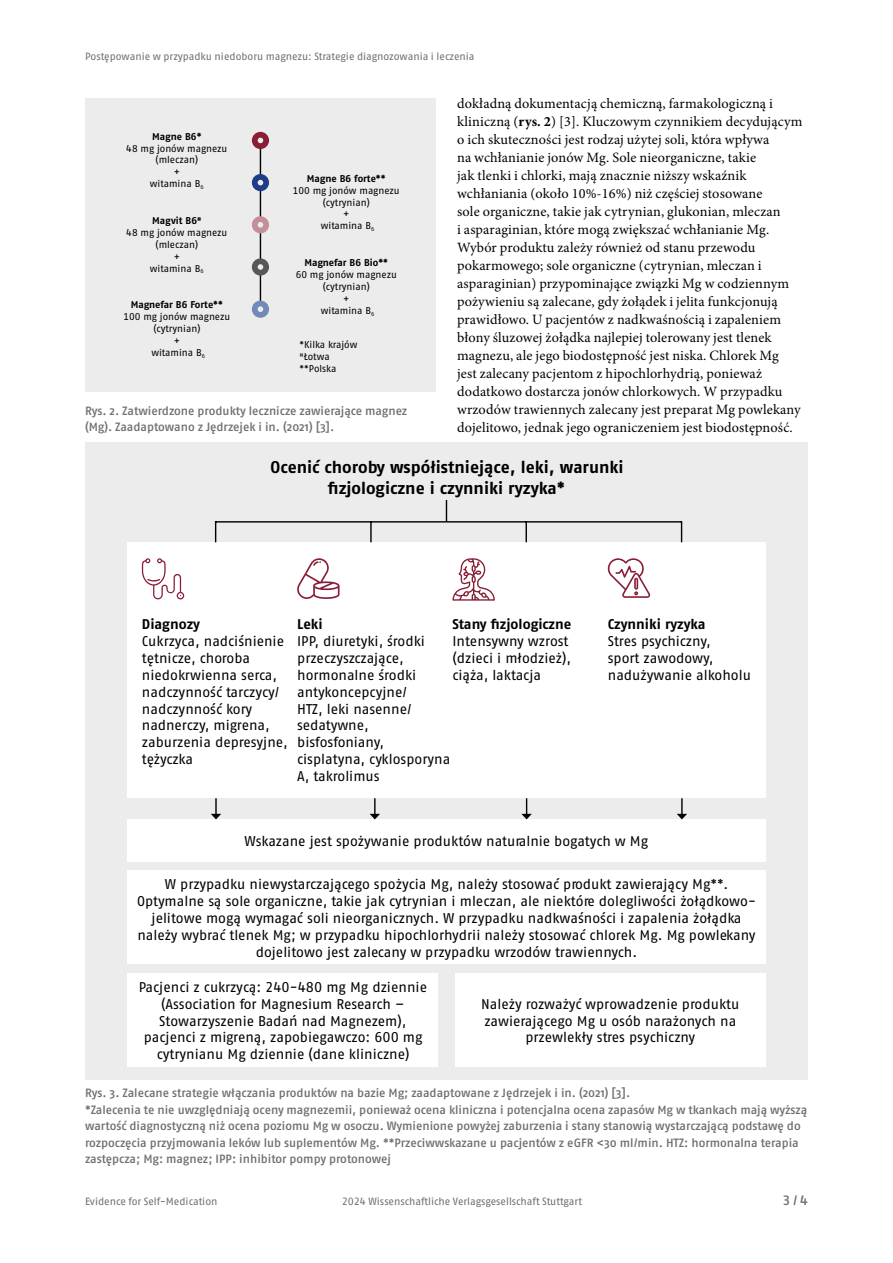
<style>
.page{position:relative;width:893px;height:1263px;background:#fff}
.page>*{position:absolute;margin:0;border:0;box-sizing:border-box;transform-origin:0 0}
.t1{font:700 16.95px/20.4px "Fago Pro";color:#000;text-align:center}
.t2{font:14.25px/18px "Minion Pro";letter-spacing:.01em;color:#000}
.t3{font:14.1px/17px "Fago Pro";color:#000}
.t4{font:700 14.1px "Fago Pro";color:#000}
.t5{font:500 13.5px "Fago Pro";color:#706f6f}
.t6{font:500 12px/16.5px "Fago Pro";letter-spacing:-.005em;color:#706f6f}
.t7{font:10.5px "Fago Pro";letter-spacing:-.005em;color:#706f6f}
.t8{font:9.9px/11.9px "Fago Pro";color:#000;text-align:center}
.t9{font:700 9.9px "Fago Pro";letter-spacing:-.005em;color:#000}
.s1{font-weight:700}
</style>
<div class="page">
<div style="left:85px;top:442px;width:723px;height:638px;background:#ececec"></div>
<div style="left:127px;top:542px;width:639px;height:255px;background:#fff"></div>
<div style="left:127px;top:819px;width:639px;height:42px;background:#fff"></div>
<div style="left:127px;top:871px;width:639px;height:93px;background:#fff"></div>
<div style="left:127px;top:973px;width:311px;height:93px;background:#fff"></div>
<div style="left:455px;top:973px;width:311px;height:93px;background:#fff"></div>
<svg style="left:142px;top:558px;width:42px;height:42px"></svg>
<svg style="left:297px;top:558px;width:43px;height:41px"></svg>
<svg style="left:452px;top:558px;width:43px;height:43px"></svg>
<svg style="left:607px;top:558px;width:43px;height:40px"></svg>
<svg style="left:211px;top:798px;width:10px;height:21px"></svg>
<svg style="left:370px;top:798px;width:10px;height:21px"></svg>
<svg style="left:521px;top:798px;width:11px;height:21px"></svg>
<svg style="left:677px;top:798px;width:10px;height:21px"></svg>
<svg style="left:215px;top:522px;width:1px;height:20px"></svg>
<svg style="left:526px;top:522px;width:1px;height:20px"></svg>
<svg style="left:446px;top:500px;width:1px;height:21px"></svg>
<hr style="left:370px;top:521px;width:2px;height:21px;background:#000">
<svg style="left:681px;top:522px;width:1px;height:20px"></svg>
<hr style="left:215px;top:521px;width:467px;height:1px;background:#000">
<div style="left:85px;top:99px;width:351px;height:293px;background:#ececec"></div>
<hr style="left:260px;top:144px;width:1px;height:165px;background:#000">
<div style="left:252px;top:132px;width:17px;height:17px;border:6px solid #891e36;border-radius:50%"></div>
<div style="left:255px;top:177px;width:11px;height:11px;background:#ececec;border-radius:50%"></div>
<div style="left:252px;top:174px;width:17px;height:17px;border:6px solid #1d3e87;border-radius:50%"></div>
<div style="left:255px;top:219px;width:11px;height:11px;background:#ececec;border-radius:50%"></div>
<div style="left:252px;top:216px;width:17px;height:17px;border:6px solid #c48f9a;border-radius:50%"></div>
<div style="left:255px;top:261px;width:11px;height:12px;background:#ececec;border-radius:50%"></div>
<div style="left:252px;top:258px;width:17px;height:18px;border:6px solid #575756;border-radius:50%"></div>
<div style="left:255px;top:303px;width:11px;height:12px;background:#ececec;border-radius:50%"></div>
<div style="left:252px;top:301px;width:17px;height:17px;border:6px solid #738ab9;border-radius:50%"></div>
<p class="t7" style="left:85px;top:50px;width:391px">Postępowanie w przypadku niedoboru magnezu: Strategie diagnozowania i leczenia</p>
<p class="t2" style="left:457px;top:95px;width:347px">dokładną dokumentacją chemiczną, farmakologiczną i kliniczną (<span class="s1">rys. 2</span>) [3]. Kluczowym czynnikiem decydującym o ich skuteczności jest rodzaj użytej soli, która wpływa<br>na wchłanianie jonów Mg. Sole nieorganiczne, takie<br>jak tlenki i chlorki, mają znacznie niższy wskaźnik wchłaniania (około 10%-16%) niż częściej stosowane<br>sole organiczne, takie jak cytrynian, glukonian, mleczan<br>i asparaginian, które mogą zwiększać wchłanianie Mg.<br>Wybór produktu zależy również od stanu przewodu pokarmowego; sole organiczne (cytrynian, mleczan i asparaginian) przypominające związki Mg w codziennym pożywieniu są zalecane, gdy żołądek i jelita funkcjonują prawidłowo. U pacjentów z nadkwaśnością i zapaleniem błony śluzowej żołądka najlepiej tolerowany jest tlenek magnezu, ale jego biodostępność jest niska. Chlorek Mg<br>jest zalecany pacjentom z hipochlorhydrią, ponieważ dodatkowo dostarcza jonów chlorkowych. W przypadku wrzodów trawiennych zalecany jest preparat Mg powlekany dojelitowo, jednak jego ograniczeniem jest biodostępność.</p>
<p class="t1" style="left:271px;top:457px;width:355px">Ocenić choroby współistniejące, leki, warunki zjologiczne i czynniki ryzyka*</p>
<p class="t9" style="left:152px;top:130px;width:51px">Magne B6*</p>
<p class="t8" style="left:126px;top:142px;width:103px">48 mg jonów magnezu (mleczan)<br>+<br>witamina B<sub>6</sub></p>
<p class="t8" style="left:126px;top:215px;width:103px"><span class="s1">Magvit B6</span><sup>#<br></sup>48 mg jonów magnezu (mleczan)<br>+<br>witamina B<sub>6</sub></p>
<p class="t9" style="left:131px;top:299px;width:94px">Magnefar B6 Forte**</p>
<p class="t8" style="left:123px;top:311px;width:108px">100 mg jonów magnezu (cytrynian)<br>+<br>witamina B<sub>6</sub></p>
<p class="t9" style="left:307px;top:172px;width:80px">Magne B6 forte**</p>
<p class="t8" style="left:293px;top:184px;width:108px">100 mg jonów magnezu (cytrynian)<br>+<br>witamina B<sub>6</sub></p>
<p class="t9" style="left:304px;top:257px;width:85px">Magnefar B6 Bio**</p>
<p class="t8" style="left:296px;top:269px;width:103px">60 mg jonów magnezu (cytrynian)<br>+<br>witamina B<sub>6</sub></p>
<p class="t8" style="left:300px;top:339px;width:59px;text-align:left">*Kilka krajów <sup>#</sup>Łotwa **Polska</p>
<p class="t6" style="left:85px;top:402px;width:324px">Rys. 2. Zatwierdzone produkty lecznicze zawierające magnez (Mg). Zaadaptowano z Jędrzejek i in. (2021) [3].</p>
<p class="t4" style="left:142px;top:615px;width:60px">Diagnozy</p>
<p class="t3" style="left:142px;top:632px;width:147px">Cukrzyca, nadciśnienie tętnicze, choroba niedokrwienna serca, nadczynność tarczycy/ nadczynność kory nadnerczy, migrena, zaburzenia depresyjne, tężyczka</p>
<p class="t4" style="left:452px;top:615px;width:121px">Stany zjologiczne</p>
<p class="t3" style="left:452px;top:632px;width:120px">Intensywny wzrost (dzieci i młodzież), ciąża, laktacja</p>
<p class="t4" style="left:297px;top:615px;width:27px">Leki</p>
<p class="t3" style="left:297px;top:632px;width:155px">IPP, diuretyki, środki przeczyszczające, hormonalne środki antykoncepcyjne/<br>HTZ, leki nasenne/ sedatywne, bisfosfoniany, cisplatyna, cyklosporyna<br>A, takrolimus</p>
<p class="t4" style="left:608px;top:615px;width:99px">Czynniki ryzyka</p>
<p class="t3" style="left:608px;top:632px;width:145px">Stres psychiczny,<br>sport zawodowy, nadużywanie alkoholu</p>
<p class="t3" style="left:245px;top:832px;width:405px">Wskazane jest spożywanie produktów naturalnie bogatych w Mg</p>
<p class="t3" style="left:137px;top:876px;width:620px;text-align:center">W przypadku niewystarczającego spożycia Mg, należy stosować produkt zawierający Mg**.<br>Optymalne są sole organiczne, takie jak cytrynian i mleczan, ale niektóre dolegliwości żołądkowo&shy;jelitowe mogą wymagać soli nieorganicznych. W przypadku nadkwaśności i zapalenia żołądka należy wybrać tlenek Mg; w przypadku hipochlorhydrii należy stosować chlorek Mg. Mg powlekany dojelitowo jest zalecany w przypadku wrzodów trawiennych.</p>
<p class="t3" style="left:139px;top:978px;width:290px;text-align:center">Pacjenci z cukrzycą: 240-480 mg Mg dziennie (Association for Magnesium Research – Stowarzyszenie Badań nad Magnezem), pacjenci z migreną, zapobiegawczo: 600 mg cytrynianu Mg dziennie (dane kliniczne)</p>
<p class="t3" style="left:481px;top:995px;width:260px;text-align:center">Należy rozważyć wprowadzenie produktu zawierającego Mg u osób narażonych na przewlekły stres psychiczny</p>
<p class="t6" style="left:85px;top:1085px;width:724px">Rys. 3. Zalecane strategie włączania produktów na bazie Mg; zaadaptowane z Jędrzejek i in. (2021) [3].<br>*Zalecenia te nie uwzględniają oceny magnezemii, ponieważ ocena kliniczna i potencjalna ocena zapasów Mg w tkankach mają wyższą wartość diagnostyczną niż ocena poziomu Mg w osoczu. Wymienione powyżej zaburzenia i stany stanowią wystarczającą podstawę do rozpoczęcia przyjmowania leków lub suplementów Mg. **Przeciwwskazane u pacjentów z eGFR &lt;30 ml/min. HTZ: hormonalna terapia zastępcza; Mg: magnez; IPP: inhibitor pompy protonowej</p>
<p class="t7" style="left:85px;top:1195px;width:134px">Evidence for Self-Medication</p>
<p class="t7" style="left:342px;top:1195px;width:242px">2024 Wissenschaftliche Verlagsgesellschaft Stuttgart</p>
<p class="t5" style="left:782px;top:1192px;width:27px">3 / 4</p>
</div>
